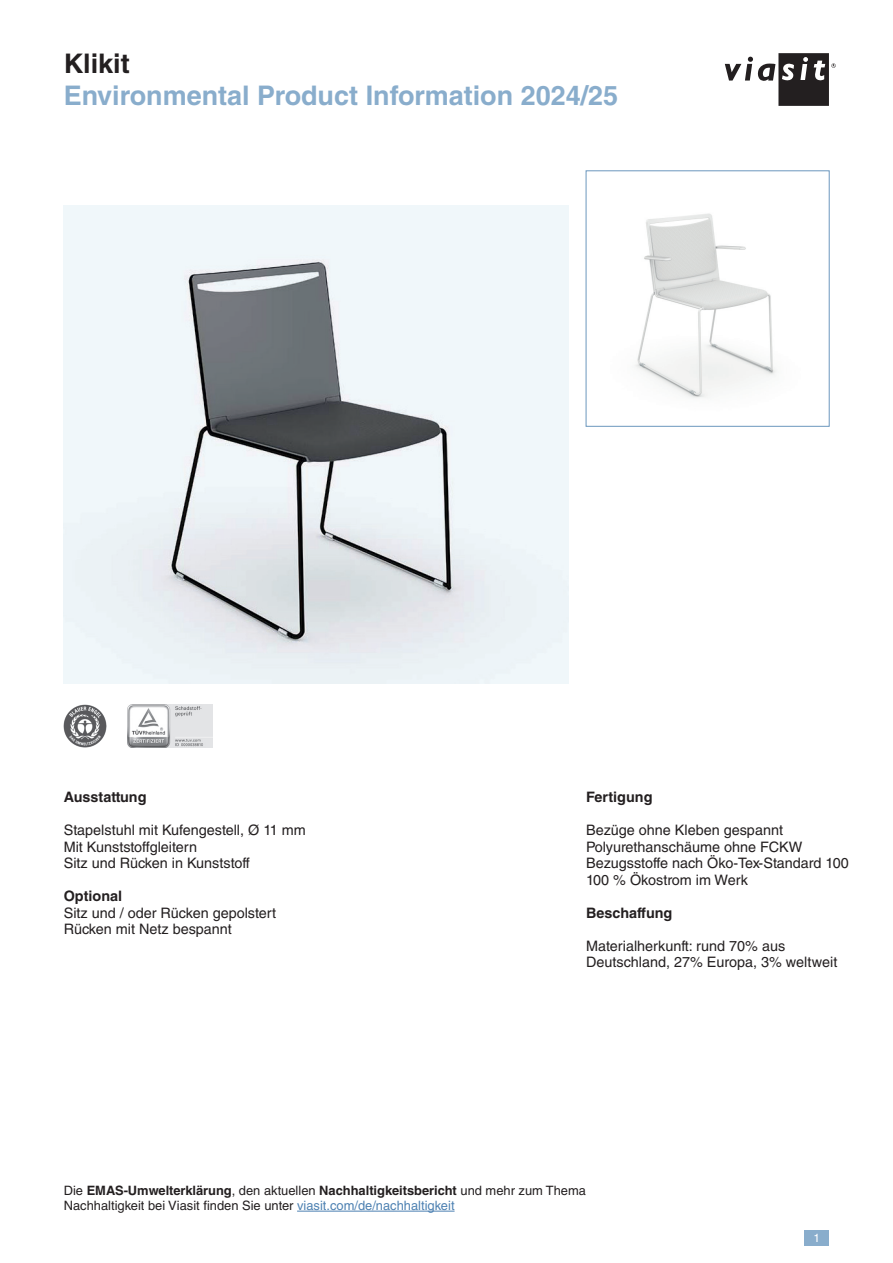
<style>
.page{position:relative;width:893px;height:1263px;background:#fff}
.page>*{position:absolute;margin:0;border:0;box-sizing:border-box;transform-origin:0 0}
.t1{font:700 27px "Helvetica LT Std";color:#89adcc}
.t2{font:700 27px "Helvetica LT Std";color:#231f20}
.t3{font:14.4px/16.5px "Helvetica LT Std";color:#231f20}
.t4{font:700 14.4px "Helvetica LT Std";color:#231f20}
.t5{font:12.9px/15px "Helvetica LT Std";color:#231f20}
.t6{font:11.7px "Helvetica LT Std";color:#fff}
.s1{font-weight:700}
.s2{color:#4d81b2}
</style>
<div class="page">
<svg style="left:725px;top:53px;width:111px;height:53px"></svg>
<hr style="left:297px;top:1211px;width:158px;height:1px;background:#4d81b2">
<div style="left:805px;top:1230px;width:24px;height:16px;background:#89adcc"></div>
<img style="left:64px;top:705px;width:42px;height:42px">
<img style="left:128px;top:705px;width:85px;height:42px">
<img style="left:64px;top:205px;width:504px;height:479px">
<img style="left:635px;top:213px;width:141px;height:185px">
<h1 class="t2" style="left:64px;top:47px;width:68px">Klikit</h1>
<h1 class="t1" style="left:64px;top:79px;width:556px">Environmental Product Information 2024/25</h1>
<p class="t4" style="left:64px;top:788px;width:84px">Ausstattung</p>
<p class="t3" style="left:64px;top:822px;width:243px">Stapelstuhl mit Kufengestell, Ø 11 mm<br>Mit Kunststoffgleitern<br>Sitz und Rücken in Kunststoff</p>
<p class="t4" style="left:64px;top:887px;width:60px">Optional</p>
<p class="t3" style="left:64px;top:904px;width:214px">Sitz und / oder Rücken gepolstert<br>Rücken mit Netz bespannt</p>
<p class="t4" style="left:586px;top:788px;width:68px">Fertigung</p>
<p class="t3" style="left:586px;top:822px;width:264px">Bezüge ohne Kleben gespannt<br>Polyurethanschäume ohne FCKW<br>Bezugsstoffe nach Öko-Tex-Standard 100<br>100 % Ökostrom im Werk</p>
<p class="t4" style="left:586px;top:904px;width:88px">Beschaffung</p>
<p class="t3" style="left:586px;top:937px;width:253px">Materialherkunft: rund 70% aus<br>Deutschland, 27% Europa, 3% weltweit</p>
<p class="t5" style="left:64px;top:1183px;width:524px">Die <span class="s1">EMAS-Umwelterklärung</span>, den aktuellen <span class="s1">Nachhaltigkeitsbericht</span> und mehr zum Thema<br>Nachhaltigkeit bei Viasit finden Sie unter <span class="s2">viasit.com/de/nachhaltigkeit</span></p>
<p class="t6" style="left:814px;top:1231px;width:8px">1</p>
</div>
